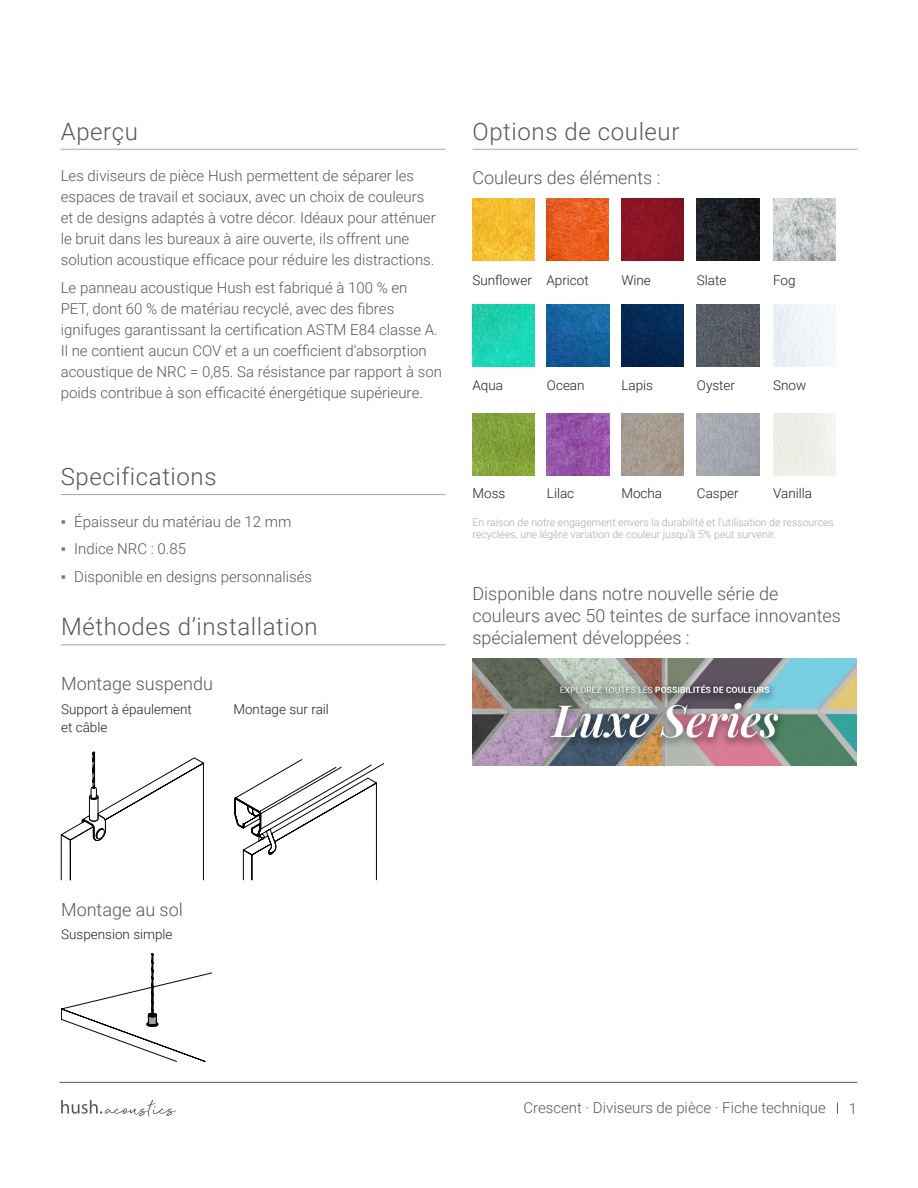
<style>
.page{position:relative;width:918px;height:1188px;background:#fff}
.page>*{position:absolute;margin:0;border:0;box-sizing:border-box;transform-origin:0 0}
.Subheader{font:300 24px "Roboto";letter-spacing:.025em;color:#57585a}
.Product_-_Header{font:300 18px/21.6px "Roboto";color:#57585a}
.Hush_-_Body__blk{font:300 15px/21px "Roboto";color:#57585a}
.Body{font:300 13.5px/18px "Roboto";color:#231f20}
.fineprint{font:300 10.5px/12px "Roboto";color:#a7a7a6}
.s1{font-family:"Arial";font-weight:400;color:#727477}
</style>
<div class="page">
<svg style="left:837px;top:1102px;width:1px;height:12px"></svg>
<hr style="left:59px;top:1082px;width:798px;height:1px;background:#57585a">
<svg style="left:61px;top:1100px;width:115px;height:16px"></svg>
<hr style="left:61px;top:149px;width:385px;height:1px;background:#a7a7a6">
<hr style="left:61px;top:494px;width:385px;height:1px;background:#a7a7a6">
<hr style="left:61px;top:645px;width:385px;height:1px;background:#a7a7a6">
<svg style="left:234px;top:759px;width:149px;height:121px"></svg>
<svg style="left:61px;top:752px;width:143px;height:128px"></svg>
<svg style="left:61px;top:953px;width:150px;height:109px"></svg>
<img style="left:472px;top:658px;width:385px;height:108px">
<hr style="left:472px;top:149px;width:385px;height:1px;background:#a7a7a6">
<img style="left:547px;top:199px;width:62px;height:62px">
<img style="left:472px;top:305px;width:63px;height:62px">
<img style="left:697px;top:414px;width:62px;height:62px">
<img style="left:773px;top:199px;width:62px;height:62px">
<img style="left:621px;top:305px;width:62px;height:62px">
<img style="left:547px;top:414px;width:62px;height:62px">
<img style="left:621px;top:414px;width:62px;height:62px">
<img style="left:472px;top:414px;width:63px;height:62px">
<img style="left:547px;top:305px;width:62px;height:62px">
<img style="left:697px;top:305px;width:62px;height:62px">
<img style="left:697px;top:199px;width:62px;height:62px">
<img style="left:773px;top:305px;width:62px;height:62px">
<img style="left:472px;top:199px;width:63px;height:62px">
<div style="left:773px;top:414px;width:62px;height:62px;background:#edefe8"></div>
<img style="left:621px;top:199px;width:62px;height:62px">
<p class="Subheader" style="left:61px;top:115px;width:79px">Aperçu</p>
<p class="Hush_-_Body__blk" style="left:61px;top:165px;width:376px">Les diviseurs de pièce Hush permettent de séparer les espaces de travail et sociaux, avec un choix de couleurs et de designs adaptés à votre décor. Idéaux pour atténuer le bruit dans les bureaux à aire ouverte, ils offrent une solution acoustique efficace pour réduire les distractions.</p>
<p class="Hush_-_Body__blk" style="left:61px;top:277px;width:383px">Le panneau acoustique Hush est fabriqué à 100 % en<br>PET, dont 60 % de matériau recyclé, avec des fibres ignifuges garantissant la certification ASTM E84 classe A.<br>Il ne contient aucun COV et a un coefficient d’absorption acoustique de NRC = 0,85. Sa résistance par rapport à son poids contribue à son efficacité énergétique supérieure.</p>
<p class="Subheader" style="left:61px;top:460px;width:157px">Specifications</p>
<p class="Hush_-_Body__blk" style="left:61px;top:510px;width:232px"><span class="s1">▪</span> Épaisseur du matériau de 12 mm</p>
<p class="Hush_-_Body__blk" style="left:61px;top:538px;width:127px"><span class="s1">▪</span> Indice NRC : 0.85</p>
<p class="Hush_-_Body__blk" style="left:61px;top:566px;width:253px"><span class="s1">▪</span> Disponible en designs personnalisés</p>
<p class="Subheader" style="left:61px;top:610px;width:258px">Méthodes d’installation</p>
<p class="Product_-_Header" style="left:61px;top:672px;width:153px">Montage suspendu</p>
<p class="Body" style="left:61px;top:700px;width:132px">Support à épaulement et câble</p>
<p class="Body" style="left:233px;top:700px;width:97px">Montage sur rail</p>
<p class="Subheader" style="left:472px;top:115px;width:209px">Options de couleur</p>
<p class="Product_-_Header" style="left:472px;top:166px;width:190px">Couleurs des éléments :</p>
<p class="Body" style="left:472px;top:270px;width:61px">Sunflower</p>
<p class="Body" style="left:547px;top:270px;width:44px">Apricot</p>
<p class="Body" style="left:621px;top:270px;width:31px">Wine</p>
<p class="Body" style="left:697px;top:270px;width:31px">Slate</p>
<p class="Body" style="left:773px;top:270px;width:24px">Fog</p>
<p class="Body" style="left:472px;top:376px;width:32px">Aqua</p>
<p class="Body" style="left:547px;top:376px;width:39px">Ocean</p>
<p class="Body" style="left:697px;top:376px;width:40px">Oyster</p>
<p class="Body" style="left:621px;top:376px;width:33px">Lapis</p>
<p class="Body" style="left:773px;top:376px;width:35px">Snow</p>
<p class="Body" style="left:472px;top:484px;width:34px">Moss</p>
<p class="Body" style="left:547px;top:484px;width:29px">Lilac</p>
<p class="Body" style="left:621px;top:484px;width:42px">Mocha</p>
<p class="Body" style="left:697px;top:484px;width:43px">Casper</p>
<p class="Body" style="left:773px;top:484px;width:40px">Vanilla</p>
<p class="fineprint" style="left:472px;top:516px;width:363px">En raison de notre engagement envers la durabilité et l’utilisation de ressources recyclées, une légère variation de couleur jusqu’à 5% peut survenir.</p>
<p class="Product_-_Header" style="left:472px;top:583px;width:370px">Disponible dans notre nouvelle série de couleurs avec 50 teintes de surface innovantes spécialement développées :</p>
<p class="Product_-_Header" style="left:61px;top:898px;width:123px">Montage au sol</p>
<p class="Body" style="left:61px;top:924px;width:113px">Suspension simple</p>
<p class="Hush_-_Body__blk" style="left:523px;top:1097px;width:304px">Crescent · Diviseurs de pièce · Fiche technique</p>
<p class="Hush_-_Body__blk" style="left:849px;top:1097px;width:10px">1</p>
</div>
